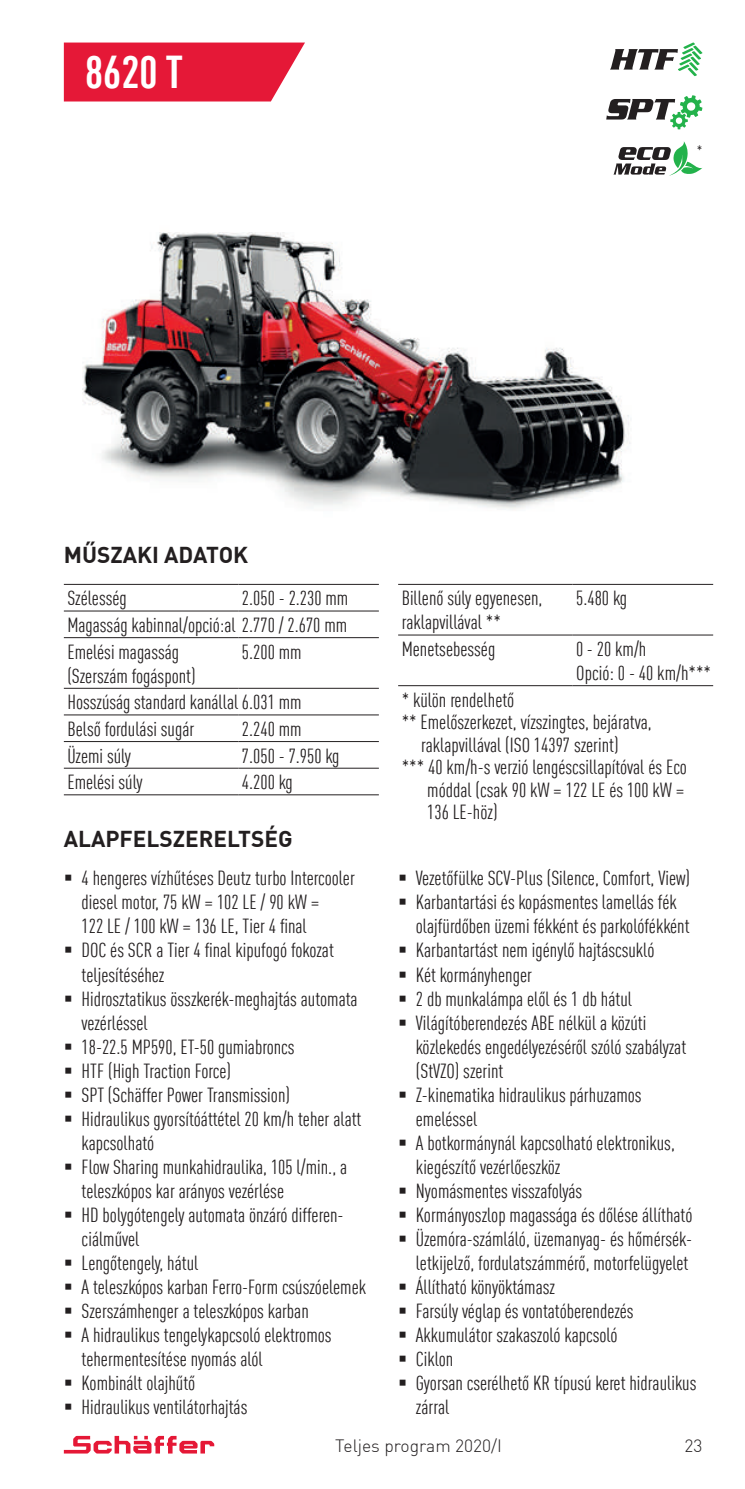
<style>
.page{position:relative;width:745px;height:1489px;background:#fff}
.page>*{position:absolute;margin:0;border:0;box-sizing:border-box;transform-origin:0 0}
.t1{font:700 condensed 45px "DIN Offc Pro";color:#fff}
.t2{font:700 22.5px "DIN Offc Pro";color:#231f20}
.t3{font:condensed 20px/24px "DIN Offc Pro";color:#231f20}
.t4{font:300 17.5px "DIN Offc Pro";color:#231f20}
.t5{font:condensed 15px "DIN Offc Pro";color:#231f20}
</style>
<div class="page">
<svg style="left:64px;top:1435px;width:150px;height:18px"></svg>
<svg style="left:64px;top:43px;width:241px;height:58px;background:#e62845"></svg>
<img style="left:82px;top:232px;width:548px;height:277px">
<svg style="left:610px;top:42px;width:92px;height:34px"></svg>
<svg style="left:613px;top:141px;width:89px;height:35px"></svg>
<svg style="left:606px;top:95px;width:96px;height:34px"></svg>
<hr style="left:64px;top:584px;width:174px;height:1px;background:#231f20">
<hr style="left:238px;top:584px;width:140px;height:1px;background:#231f20">
<hr style="left:64px;top:610px;width:174px;height:1px;background:#231f20">
<hr style="left:238px;top:610px;width:140px;height:1px;background:#231f20">
<hr style="left:64px;top:637px;width:174px;height:1px;background:#231f20">
<hr style="left:238px;top:637px;width:140px;height:1px;background:#231f20">
<hr style="left:64px;top:688px;width:174px;height:1px;background:#231f20">
<hr style="left:238px;top:688px;width:140px;height:1px;background:#231f20">
<hr style="left:64px;top:714px;width:174px;height:1px;background:#231f20">
<hr style="left:238px;top:714px;width:140px;height:1px;background:#231f20">
<hr style="left:64px;top:741px;width:174px;height:1px;background:#231f20">
<hr style="left:238px;top:741px;width:140px;height:1px;background:#231f20">
<hr style="left:64px;top:767px;width:174px;height:1px;background:#231f20">
<hr style="left:238px;top:767px;width:140px;height:1px;background:#231f20">
<hr style="left:64px;top:794px;width:174px;height:1px;background:#231f20">
<hr style="left:238px;top:794px;width:140px;height:1px;background:#231f20">
<hr style="left:398px;top:584px;width:174px;height:1px;background:#231f20">
<hr style="left:572px;top:584px;width:140px;height:1px;background:#231f20">
<hr style="left:398px;top:634px;width:174px;height:1px;background:#231f20">
<hr style="left:572px;top:634px;width:140px;height:1px;background:#231f20">
<hr style="left:398px;top:685px;width:174px;height:1px;background:#231f20">
<hr style="left:572px;top:685px;width:140px;height:1px;background:#231f20">
<h1 class="t1" style="left:85px;top:39px;width:100px">8620 T</h1>
<p class="t5" style="left:696px;top:140px;width:7px">*</p>
<p class="t2" style="left:64px;top:537px;width:186px">MŰSZAKI ADATOK</p>
<p class="t3" style="left:67px;top:585px;width:61px">Szélesség</p>
<p class="t3" style="left:67px;top:584px;width:282px;line-height:26.5px;text-align:justify;text-indent:174px">2.050 - 2.230 mm Magasság kabinnal/opció:al 2.770 / 2.670 mm Emelési magasság</p>
<p class="t3" style="left:67px;top:662px;width:130px">(Szerszám fogáspont)</p>
<p class="t3" style="left:242px;top:638px;width:61px">5.200 mm</p>
<p class="t3" style="left:67px;top:687px;width:235px;line-height:26.5px">Hosszúság standard kanállal 6.031 mm<br>Belső fordulási sugár</p>
<p class="t3" style="left:242px;top:715px;width:61px">2.240 mm</p>
<p class="t3" style="left:67px;top:742px;width:65px">Üzemi súly</p>
<p class="t3" style="left:242px;top:742px;width:99px">7.050 - 7.950 kg</p>
<p class="t3" style="left:67px;top:768px;width:76px">Emelési súly</p>
<p class="t3" style="left:242px;top:768px;width:52px">4.200 kg</p>
<p class="t2" style="left:64px;top:821px;width:230px">ALAPFELSZERELTSÉG</p>
<p class="t3" style="left:81px;top:865px;width:275px;text-indent:-18px">▪ 4 hengeres vízhűtéses Deutz turbo Intercooler diesel motor, 75 kW = 102 LE / 90 kW =<br>122 LE / 100 kW = 136 LE, Tier 4 final</p>
<p class="t3" style="left:81px;top:937px;width:254px;text-indent:-18px">▪ DOC és SCR a Tier 4 final kipufogó fokozat teljesítéséhez</p>
<p class="t3" style="left:81px;top:985px;width:277px;text-indent:-18px">▪ Hidrosztatikus összkerék-meghajtás automata vezérléssel</p>
<p class="t3" style="left:64px;top:1033px;width:232px">▪ 18-22.5 MP590, ET-50 gumiabroncs</p>
<p class="t3" style="left:64px;top:1057px;width:169px">▪ HTF (High Traction Force)</p>
<p class="t3" style="left:64px;top:1081px;width:227px">▪ SPT (Schäffer Power Transmission)</p>
<p class="t3" style="left:81px;top:1105px;width:281px;text-indent:-18px">▪ Hidraulikus gyorsítóáttétel 20 km/h teher alatt kapcsolható</p>
<p class="t3" style="left:81px;top:1153px;width:267px;text-indent:-18px">▪ Flow Sharing munkahidraulika, 105 l/min., a teleszkópos kar arányos vezérlése</p>
<p class="t3" style="left:81px;top:1201px;width:263px;text-indent:-18px">▪ HD bolygótengely automata önzáró differen&shy;ciálművel</p>
<p class="t3" style="left:64px;top:1249px;width:136px">▪ Lengőtengely, hátul</p>
<p class="t3" style="left:64px;top:1273px;width:304px">▪ A teleszkópos karban Ferro-Form csúszóelemek</p>
<p class="t3" style="left:64px;top:1297px;width:246px">▪ Szerszámhenger a teleszkópos karban</p>
<p class="t3" style="left:81px;top:1321px;width:251px;text-indent:-18px">▪ A hidraulikus tengelykapcsoló elektromos tehermentesítése nyomás alól</p>
<p class="t3" style="left:64px;top:1369px;width:133px">▪ Kombinált olajhűtő</p>
<p class="t3" style="left:64px;top:1393px;width:185px">▪ Hidraulikus ventilátorhajtás</p>
<p class="t3" style="left:401px;top:585px;width:142px">Billenő súly egyenesen, raklapvillával **</p>
<p class="t3" style="left:576px;top:585px;width:52px">5.480 kg</p>
<p class="t3" style="left:401px;top:635px;width:95px">Menetsebesség</p>
<p class="t3" style="left:576px;top:635px;width:136px">0 - 20 km/h<br>Opció: 0 - 40 km/h***</p>
<p class="t3" style="left:401px;top:686px;width:114px">* külön rendelhető</p>
<p class="t3" style="left:401px;top:709px;width:251px">** Emelőszerkezet, vízszingtes, bejáratva,</p>
<p class="t3" style="left:421px;top:731px;width:199px">raklapvillával (ISO 14397 szerint)</p>
<p class="t3" style="left:401px;top:754px;width:286px">*** 40 km/h-s verzió lengéscsillapítóval és Eco</p>
<p class="t3" style="left:427px;top:776px;width:258px">móddal (csak 90 kW = 122 LE és 100 kW =</p>
<p class="t3" style="left:427px;top:799px;width:72px">136 LE-höz)</p>
<p class="t3" style="left:398px;top:865px;width:293px">▪ Vezetőfülke SCV-Plus (Silence, Comfort, View)</p>
<p class="t3" style="left:415px;top:889px;width:275px;text-indent:-18px">▪ Karbantartási és kopásmentes lamellás fék olajfürdőben üzemi fékként és parkolófékként</p>
<p class="t3" style="left:398px;top:937px;width:257px">▪ Karbantartást nem igénylő hajtáscsukló</p>
<p class="t3" style="left:398px;top:961px;width:135px">▪ Két kormányhenger</p>
<p class="t3" style="left:398px;top:985px;width:235px">▪ 2 db munkalámpa elől és 1 db hátul</p>
<p class="t3" style="left:415px;top:1009px;width:272px;text-indent:-18px">▪ Világítóberendezés ABE nélkül a közúti közlekedés engedélyezéséről szóló szabályzat (StVZO) szerint</p>
<p class="t3" style="left:415px;top:1081px;width:227px;text-indent:-18px">▪ Z-kinematika hidraulikus párhuzamos emeléssel</p>
<p class="t3" style="left:415px;top:1129px;width:260px;text-indent:-18px">▪ A botkormánynál kapcsolható elektronikus, kiegészítő vezérlőeszköz</p>
<p class="t3" style="left:398px;top:1177px;width:185px">▪ Nyomásmentes visszafolyás</p>
<p class="t3" style="left:398px;top:1201px;width:296px">▪ Kormányoszlop magassága és dőlése állítható</p>
<p class="t3" style="left:398px;top:1225px;width:295px;text-align:right">▪ Üzemóra-számláló, üzemanyag- és hőmérsék&shy;letkijelző, fordulatszámmérő, motorfelügyelet</p>
<p class="t3" style="left:398px;top:1273px;width:158px">▪ Állítható könyöktámasz</p>
<p class="t3" style="left:398px;top:1297px;width:237px">▪ Farsúly véglap és vontatóberendezés</p>
<p class="t3" style="left:398px;top:1321px;width:221px">▪ Akkumulátor szakaszoló kapcsoló</p>
<p class="t3" style="left:398px;top:1345px;width:57px">▪ Ciklon</p>
<p class="t3" style="left:415px;top:1369px;width:282px;text-indent:-18px">▪ Gyorsan cserélhető KR típusú keret hidraulikus zárral</p>
<p class="t4" style="left:335px;top:1431px;width:168px">Teljes program 2020/I</p>
<p class="t4" style="left:684px;top:1431px;width:19px">23</p>
</div>
